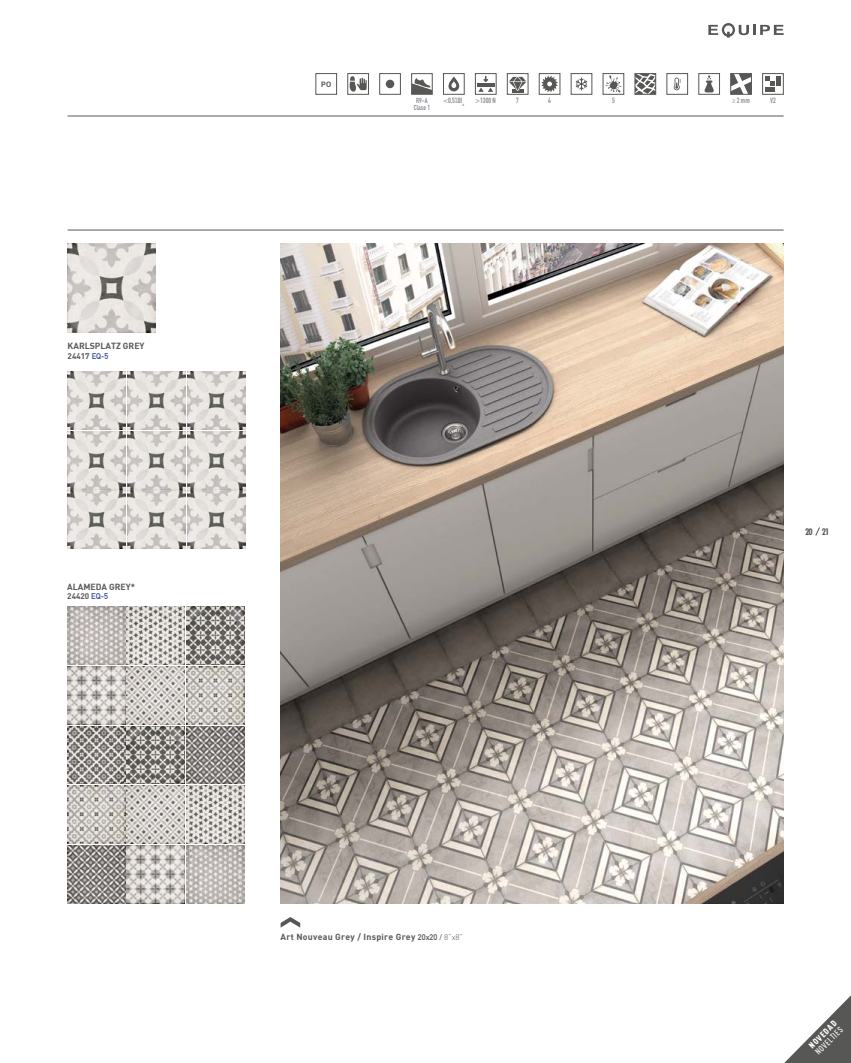
<style>
.page{position:relative;width:851px;height:1063px;background:#fff}
.page>*{position:absolute;margin:0;border:0;box-sizing:border-box;transform-origin:0 0}
.t1{font:8.75px "DIN Bold";letter-spacing:.03em;color:#575756}
.t2{font:8.75px "DIN Bold";color:#575756}
.t3{font:500 8.75px "DIN Cond";color:#fff}
.t4{font:900 8.75px "DIN Cond";color:#fff}
.t5{font:700 condensed 8.75px "Futura";color:#575756}
.t6{font:8.12px "DIN Bold";color:#575756}
.t7{font:700 7.5px "DIN Condensed";color:#8f9096}
.t8{font:700 7.5px "Roboto";color:#575756}
.t9{font:700 7.25px "DIN Condensed";color:#8f9096}
.s1{font-family:"DIN Alternate";font-weight:700;color:#394b9b}
.s2{font-family:"DIN Alternate";font-weight:700;font-size:8.12px}
.s3{font-family:"DIN";font-weight:300;font-size:8.12px}
</style>
<div class="page">
<svg style="left:708px;top:23px;width:75px;height:15px"></svg>
<svg style="left:784px;top:996px;width:66px;height:67px"></svg>
<svg style="left:349px;top:76px;width:17px;height:16px"></svg>
<div style="left:347px;top:73px;width:22px;height:22px;border:1px solid #575756"></div>
<div style="left:698px;top:73px;width:21px;height:22px;border:1px solid #575756"></div>
<svg style="left:704px;top:75px;width:9px;height:17px"></svg>
<svg style="left:636px;top:75px;width:18px;height:18px"></svg>
<div style="left:634px;top:73px;width:22px;height:22px;border:1px solid #575756"></div>
<svg style="left:673px;top:78px;width:7px;height:12px"></svg>
<div style="left:666px;top:73px;width:21px;height:22px;border:1px solid #575756"></div>
<svg style="left:605px;top:75px;width:16px;height:18px"></svg>
<div style="left:602px;top:73px;width:22px;height:22px;border:1px solid #575756"></div>
<div style="left:507px;top:73px;width:21px;height:22px;border:1px solid #575756"></div>
<svg style="left:508px;top:77px;width:19px;height:16px"></svg>
<div style="left:315px;top:73px;width:22px;height:22px;border:1px solid #575756"></div>
<div style="left:443px;top:73px;width:21px;height:22px;border:1px solid #575756"></div>
<svg style="left:448px;top:77px;width:11px;height:14px"></svg>
<div style="left:475px;top:73px;width:21px;height:22px;border:1px solid #575756"></div>
<svg style="left:483px;top:76px;width:5px;height:6px"></svg>
<hr style="left:477px;top:83px;width:17px;height:3px;background:#575756">
<svg style="left:478px;top:88px;width:15px;height:4px"></svg>
<svg style="left:732px;top:75px;width:17px;height:18px"></svg>
<div style="left:730px;top:73px;width:21px;height:22px;border:1px solid #575756"></div>
<svg style="left:575px;top:78px;width:13px;height:12px"></svg>
<div style="left:570px;top:73px;width:22px;height:22px;border:1px solid #575756"></div>
<div style="left:379px;top:73px;width:21px;height:22px;border:1px solid #575756"></div>
<div style="left:386px;top:80px;width:8px;height:8px;background:#575756;border-radius:50%"></div>
<div style="left:539px;top:73px;width:21px;height:22px;border:1px solid #575756"></div>
<svg style="left:541px;top:75px;width:17px;height:17px"></svg>
<div style="left:762px;top:73px;width:21px;height:22px;border:1px solid #575756"></div>
<svg style="left:765px;top:76px;width:15px;height:15px"></svg>
<div style="left:411px;top:73px;width:21px;height:22px;border:1px solid #575756"></div>
<svg style="left:411px;top:78px;width:21px;height:16px"></svg>
<img style="left:67px;top:244px;width:89px;height:89px">
<img style="left:68px;top:431px;width:117px;height:58px">
<img style="left:187px;top:431px;width:58px;height:58px">
<img style="left:67px;top:372px;width:58px;height:57px">
<img style="left:187px;top:372px;width:58px;height:57px">
<img style="left:127px;top:372px;width:58px;height:57px">
<img style="left:68px;top:491px;width:117px;height:58px">
<img style="left:187px;top:491px;width:58px;height:58px">
<img style="left:280px;top:244px;width:503px;height:659px">
<svg style="left:280px;top:917px;width:20px;height:11px"></svg>
<hr style="left:68px;top:116px;width:715px;height:1px;background:#575756">
<hr style="left:68px;top:230px;width:715px;height:1px;background:#575756">
<img style="left:67px;top:786px;width:58px;height:117px">
<img style="left:127px;top:786px;width:117px;height:117px">
<img style="left:67px;top:726px;width:58px;height:58px">
<img style="left:127px;top:726px;width:117px;height:58px">
<img style="left:67px;top:607px;width:58px;height:117px">
<img style="left:127px;top:607px;width:117px;height:117px">
<svg style="left:815px;top:527px;width:5px;height:9px"></svg>
<p class="t2" style="left:68px;top:340px;width:78px">KARLSPLATZ GREY</p>
<p class="t6" style="left:68px;top:350px;width:42px">24417 <span class="s1">EQ-5</span></p>
<p class="t2" style="left:67px;top:581px;width:69px">ALAMEDA GREY*</p>
<p class="t6" style="left:67px;top:591px;width:42px">24420 <span class="s1">EQ-5</span></p>
<p class="t8" style="left:321px;top:79px;width:11px">PO</p>
<p class="t9" style="left:416px;top:96px;width:13px">R9-A</p>
<p class="t7" style="left:475px;top:96px;width:22px">&gt;1300 N</p>
<p class="t7" style="left:548px;top:96px;width:4px">4</p>
<p class="t7" style="left:732px;top:96px;width:19px">≥ 2 mm</p>
<p class="t7" style="left:770px;top:96px;width:7px">V2</p>
<p class="t9" style="left:414px;top:104px;width:18px">Clase 1</p>
<p class="t7" style="left:443px;top:96px;width:22px">&lt;0,5%BI<sub>a</sub></p>
<p class="t7" style="left:516px;top:96px;width:4px">7</p>
<p class="t7" style="left:612px;top:96px;width:4px">5</p>
<p class="t1" style="left:280px;top:931px;width:184px">Art Nouveau Grey / Inspire Grey <span class="s2">20x20 /</span> <span class="s3">8”x8”</span></p>
<p class="t5" style="left:805px;top:526px;width:26px">20 21</p>
<p class="t4" style="left:806px;top:1043px;width:37px;rotate:-45deg">NOVEDAD</p>
<p class="t3" style="left:812px;top:1050px;width:37px;rotate:-45deg">NOVELTIES</p>
</div>
